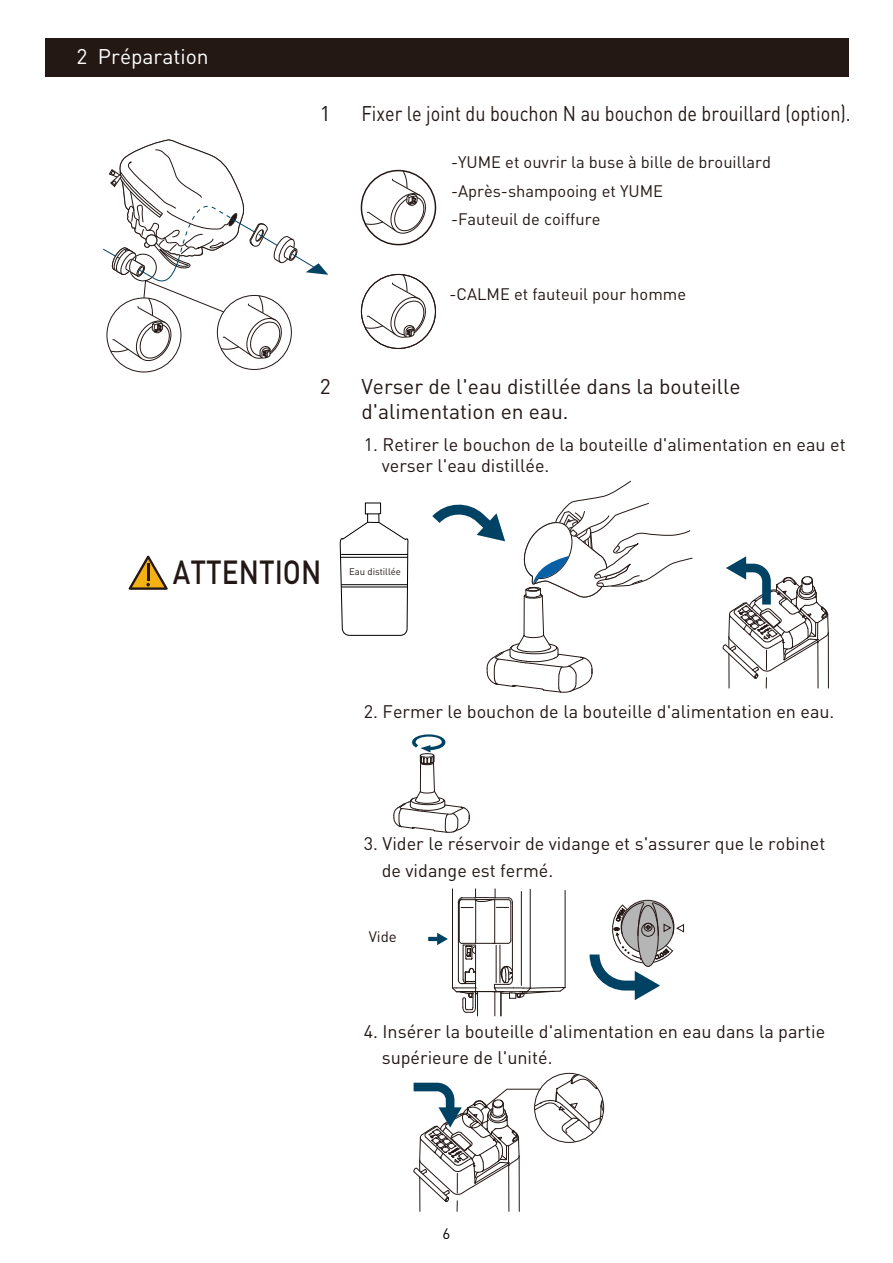
<style>
.page{position:relative;width:893px;height:1263px;background:#fff}
.page>*{position:absolute;margin:0;border:0;box-sizing:border-box;transform-origin:0 0}
.t1{font:500 33px "DINOT";color:#231815;scale:.85 1}
.t2{font:21px/25.2px "DINOT";color:#231815}
.t3{font:21px "DINOT";color:#231815;scale:.86 1}
.t4{font:21px "DINOT";color:#fff}
.t5{font:18px/21.6px "DINOT";color:#231815}
.t6{font:16.5px/28.5px "DINOT";color:#231815}
.t7{font:15px "DINOT";color:#231815}
.t8{font:15px "DINOT";color:#040000}
.t9{font:9.6px "DINOT";color:#231815}
</style>
<div class="page">
<div style="left:45px;top:38px;width:803px;height:39px;background:#231813"></div>
<svg style="left:361px;top:274px;width:67px;height:64px"></svg>
<svg style="left:361px;top:171px;width:67px;height:65px"></svg>
<div style="left:361px;top:170px;width:75px;height:75px;border:2px solid #231815;border-radius:50%"></div>
<svg style="left:103px;top:139px;width:225px;height:224px"></svg>
<hr style="left:475px;top:900px;width:1px;height:43px;background:#231815">
<hr style="left:475px;top:945px;width:1px;height:46px;background:#231815">
<hr style="left:452px;top:889px;width:1px;height:99px;background:#231815">
<hr style="left:565px;top:890px;width:1px;height:97px;background:#231815">
<hr style="left:510px;top:903px;width:1px;height:37px;background:#231815">
<hr style="left:494px;top:900px;width:1px;height:43px;background:#231815">
<svg style="left:493px;top:939px;width:19px;height:5px"></svg>
<hr style="left:459px;top:903px;width:1px;height:37px;background:#231815">
<hr style="left:462px;top:943px;width:32px;height:1px;background:#231815">
<hr style="left:521px;top:891px;width:1px;height:94px;background:#231815">
<hr style="left:512px;top:902px;width:1px;height:78px;background:#231815">
<hr style="left:530px;top:889px;width:1px;height:99px;background:#231815">
<hr style="left:496px;top:945px;width:1px;height:38px;background:#231815">
<hr style="left:500px;top:945px;width:1px;height:38px;background:#231815">
<hr style="left:463px;top:945px;width:1px;height:35px;background:#231815">
<hr style="left:458px;top:902px;width:1px;height:78px;background:#231815">
<svg style="left:457px;top:889px;width:56px;height:19px"></svg>
<svg style="left:458px;top:939px;width:18px;height:21px"></svg>
<svg style="left:452px;top:966px;width:114px;height:50px"></svg>
<svg style="left:722px;top:556px;width:107px;height:132px"></svg>
<svg style="left:428px;top:933px;width:20px;height:12px"></svg>
<svg style="left:413px;top:1073px;width:191px;height:138px"></svg>
<svg style="left:590px;top:899px;width:94px;height:101px"></svg>
<svg style="left:340px;top:480px;width:353px;height:353px"></svg>
<hr style="left:341px;top:587px;width:66px;height:1px;background:#000">
<hr style="left:341px;top:554px;width:67px;height:1px;background:#000">
<svg style="left:129px;top:555px;width:39px;height:35px"></svg>
<p class="t4" style="left:77px;top:41px;width:134px">2 Préparation</p>
<p class="t2" style="left:320px;top:99px;width:12px">1</p>
<p class="t3" style="left:361px;top:97px;width:570px">Fixer le joint du bouchon N au bouchon de brouillard (option).</p>
<p class="t6" style="left:451px;top:146px;width:322px">-YUME et ouvrir la buse à bille de brouillard -Après-shampooing et YUME<br>-Fauteuil de coiffure</p>
<p class="t2" style="left:320px;top:372px;width:12px">2</p>
<p class="t6" style="left:449px;top:278px;width:238px">-CALME et fauteuil pour homme</p>
<p class="t2" style="left:361px;top:372px;width:380px">Verser de l'eau distillée dans la bouteille d'alimentation en eau.</p>
<p class="t5" style="left:382px;top:432px;width:465px;text-indent:-18px">1. Retirer le bouchon de la bouteille d'alimentation en eau et verser l'eau distillée.</p>
<h1 class="t1" style="left:173px;top:547px;width:176px">ATTENTION</h1>
<p class="t9" style="left:349px;top:564px;width:53px">Eau distillée</p>
<p class="t5" style="left:364px;top:699px;width:472px">2. Fermer le bouchon de la bouteille d'alimentation en eau.</p>
<p class="t5" style="left:382px;top:828px;width:445px;line-height:27px;text-indent:-18px">3. Vider le réservoir de vidange et s'assurer que le robinet de vidange est fermé.</p>
<p class="t7" style="left:369px;top:925px;width:30px">Vide</p>
<p class="t5" style="left:382px;top:1017px;width:445px;line-height:25.5px;text-indent:-18px">4. Insérer la bouteille d'alimentation en eau dans la partie supérieure de l'unité.</p>
<p class="t8" style="left:443px;top:1222px;width:9px">6</p>
</div>
